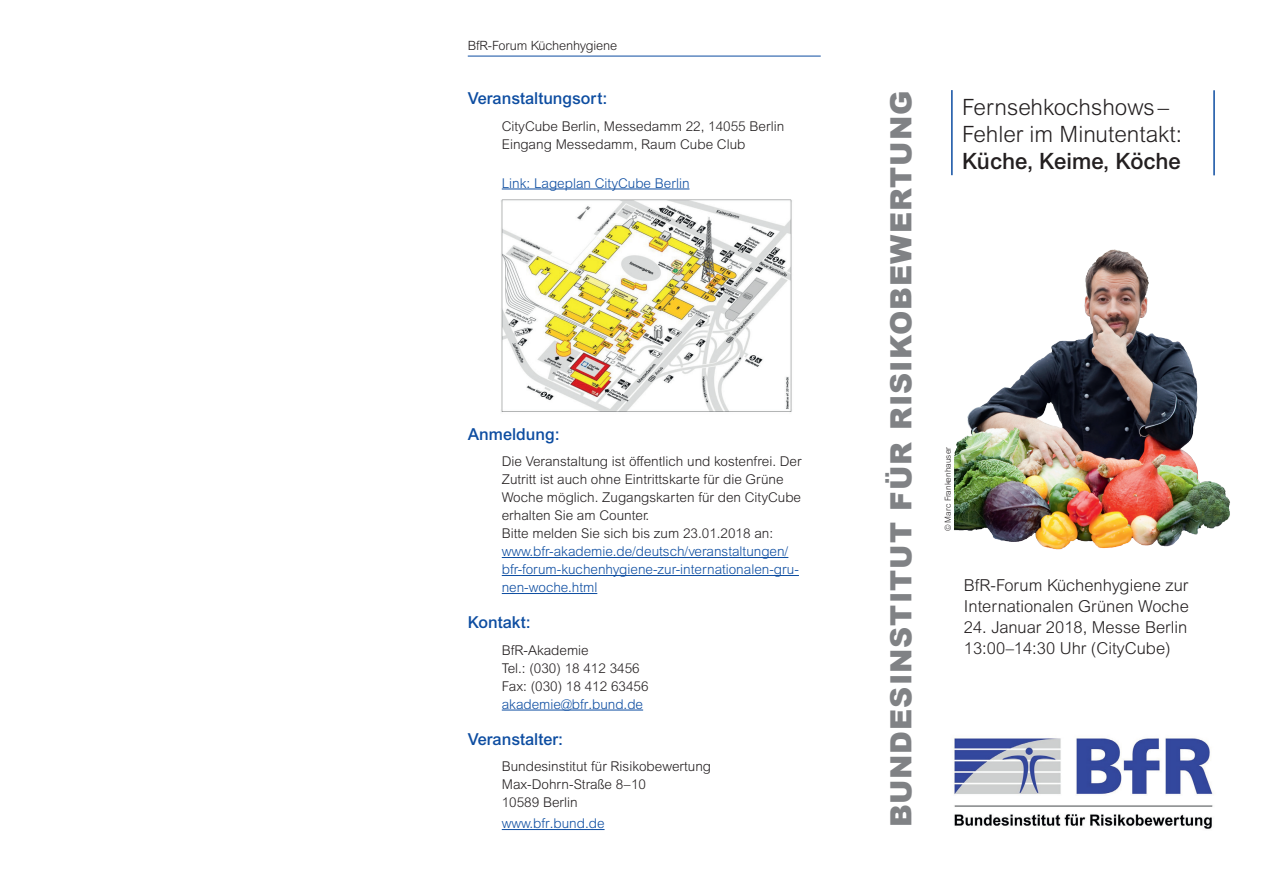
<style>
.page{position:relative;width:1263px;height:893px;background:#fff}
.page>*{position:absolute;margin:0;border:0;box-sizing:border-box;transform-origin:0 0}
.t1{font:900 29.25px "Arial";letter-spacing:.035em;color:#808285}
.t2{font:300 22.5px/27px "Arial MT Pro";color:#231f20}
.t3{font:500 22.5px "Arial MT Pro";color:#231f20}
.t4{font:300 16.5px/21px "Arial MT Pro";color:#231f20}
.t5{font:500 16.5px "Arial MT Pro";color:#0d4da1}
.t6{font:300 13.5px/18px "Arial MT Pro";color:#231f20}
.t7{font:300 13.5px/18px "Arial MT Pro";color:#0d4da1}
.t8{font:300 12.75px "Arial MT Pro";letter-spacing:-.01em;color:#231f20}
.t9{font:300 8.25px "Arial MT Pro";color:#231f20}
</style>
<div class="page">
<img style="left:954px;top:249px;width:276px;height:301px">
<hr style="left:951px;top:90px;width:2px;height:85px;background:#0d4da1">
<hr style="left:1213px;top:90px;width:2px;height:85px;background:#0d4da1">
<hr style="left:502px;top:189px;width:187px;height:1px;background:#0d4da1">
<hr style="left:502px;top:557px;width:286px;height:1px;background:#0d4da1">
<hr style="left:502px;top:575px;width:297px;height:1px;background:#0d4da1">
<hr style="left:502px;top:593px;width:95px;height:1px;background:#0d4da1">
<hr style="left:502px;top:710px;width:141px;height:1px;background:#0d4da1">
<hr style="left:502px;top:829px;width:102px;height:1px;background:#0d4da1">
<hr style="left:468px;top:56px;width:353px;height:1px;background:#0d4da1">
<img style="left:953px;top:738px;width:260px;height:91px">
<img style="left:501px;top:199px;width:291px;height:213px">
<p class="t8" style="left:468px;top:37px;width:151px">BfR-Forum Küchenhygiene</p>
<p class="t5" style="left:468px;top:89px;width:141px">Veranstaltungsort:</p>
<p class="t6" style="left:502px;top:117px;width:284px">CityCube Berlin, Messedamm 22, 14055 Berlin<br>Eingang Messedamm, Raum Cube Club</p>
<p class="t7" style="left:502px;top:174px;width:189px">Link: Lageplan CityCube Berlin</p>
<p class="t5" style="left:468px;top:424px;width:93px">Anmeldung:</p>
<p class="t6" style="left:502px;top:453px;width:301px">Die Veranstaltung ist öffentlich und kostenfrei. Der Zutritt ist auch ohne Eintrittskarte für die Grüne Woche möglich. Zugangskarten für den CityCube erhalten Sie am Counter.<br>Bitte melden Sie sich bis zum 23.01.2018 an:</p>
<p class="t7" style="left:502px;top:543px;width:299px">www.bfr-akademie.de/deutsch/veranstaltungen/ bfr-forum-kuchenhygiene-zur-internationalen-gru&shy;nen-woche.html</p>
<p class="t5" style="left:468px;top:613px;width:64px">Kontakt:</p>
<p class="t6" style="left:502px;top:641px;width:148px">BfR-Akademie<br>Tel.: (030) 18 412 3456<br>Fax: (030) 18 412 63456</p>
<p class="t7" style="left:502px;top:695px;width:143px">akademie@bfr.bund.de</p>
<p class="t5" style="left:468px;top:729px;width:97px">Veranstalter:</p>
<p class="t6" style="left:502px;top:758px;width:211px">Bundesinstitut für Risikobewertung<br>Max-Dohrn-Straße 8–10<br>10589 Berlin</p>
<p class="t7" style="left:502px;top:815px;width:104px">www.bfr.bund.de</p>
<h1 class="t1" style="left:880px;top:827px;width:738px;rotate:-90deg">BUNDESINSTITUT FÜR RISIKOBEWERTUNG</h1>
<h2 class="t2" style="left:962px;top:94px;width:221px">Fernsehkochshows –<br>Fehler im Minutentakt:</h2>
<h2 class="t3" style="left:962px;top:148px;width:220px">Küche, Keime, Köche</h2>
<p class="t9" style="left:943px;top:531px;width:86px;rotate:-90deg">© Marc Frankenhauser</p>
<p class="t4" style="left:964px;top:575px;width:226px">BfR-Forum Küchenhygiene zur<br>Internationalen Grünen Woche</p>
<p class="t4" style="left:964px;top:617px;width:225px">24. Januar 2018, Messe Berlin<br>13:00–14:30 Uhr (CityCube)</p>
</div>
